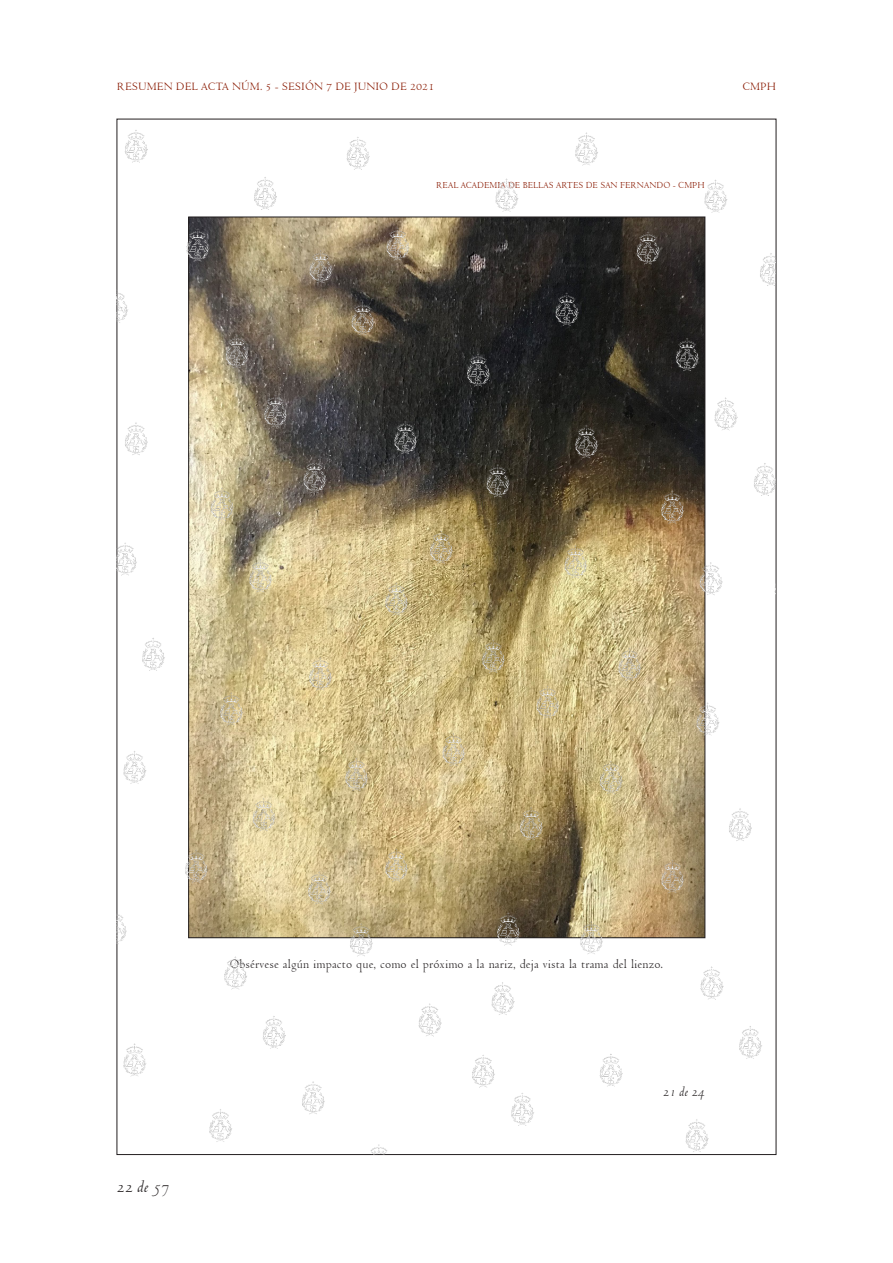
<style>
.page{position:relative;width:893px;height:1263px;background:#fff}
.page>*{position:absolute;margin:0;border:0;box-sizing:border-box;transform-origin:0 0}
.t1{font:italic 18px "Venetian 301 BT";color:#231f20}
.t2{font:italic 14.7px "Venetian 301 BT";color:#231f20;scale:.96 1}
.t3{font:13.5px "Venetian 301 BT";color:#231f20;scale:.96 1}
.t4{font:12px "Venetian 301 BT";color:#891a02}
.t5{font:9.9px "Venetian 301 BT";color:#891a02;scale:.96 1}
</style>
<div class="page">
<img style="left:117px;top:119px;width:659px;height:1036px">
<p class="t4" style="left:117px;top:80px;width:319px">RESUMEN DEL ACTA NÚM. 5 - SESIÓN 7 DE JUNIO DE 2021</p>
<p class="t4" style="left:742px;top:80px;width:35px">CMPH</p>
<p class="t5" style="left:436px;top:179px;width:281px">REAL ACADEMIA DE BELLAS ARTES DE SAN FERNANDO - CMPH</p>
<p class="t3" style="left:230px;top:956px;width:453px">Obsérvese algún impacto que, como el próximo a la nariz, deja vista la trama del lienzo.</p>
<h1 class="t1" style="left:117px;top:1177px;width:54px">22 de 57</h1>
<p class="t2" style="left:663px;top:1084px;width:45px">21 de 24</p>
</div>
